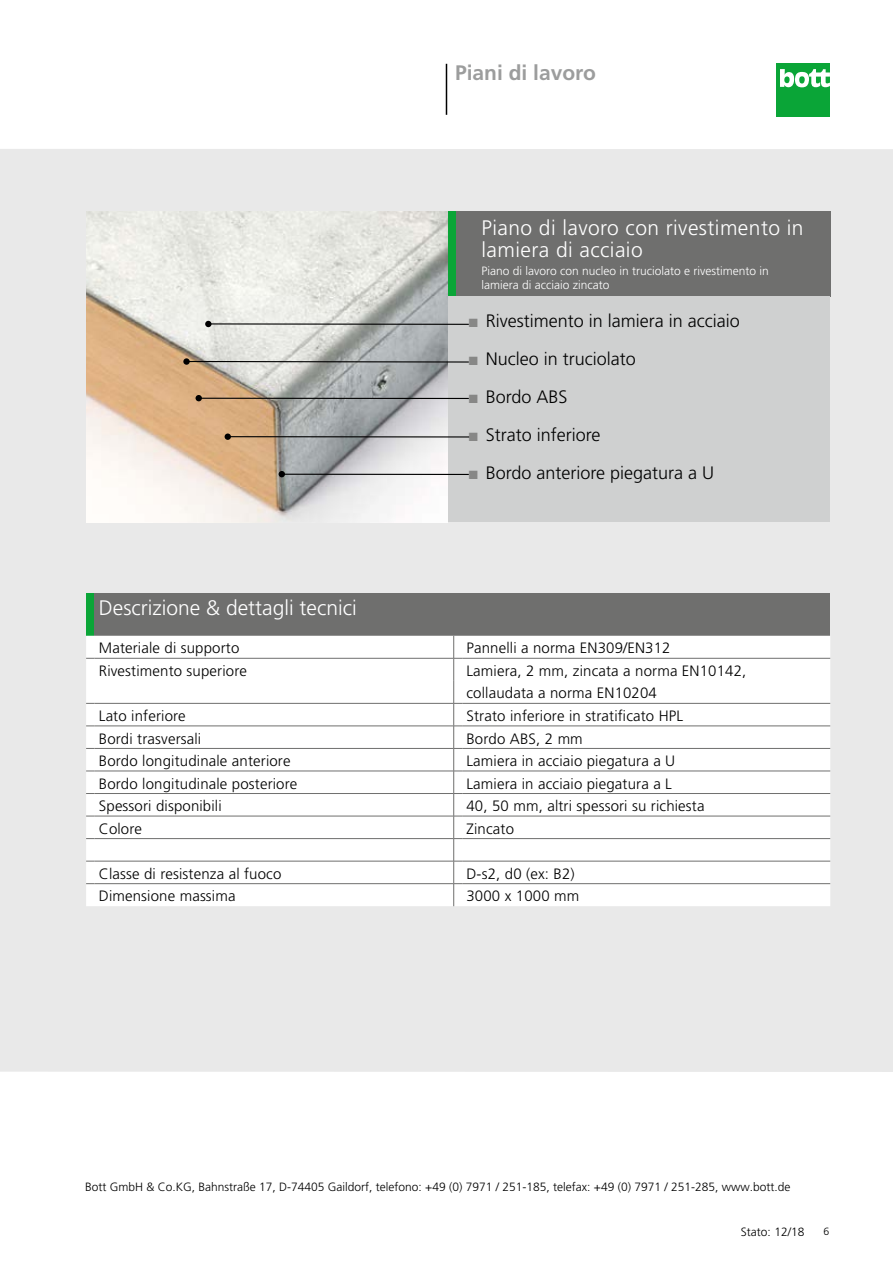
<style>
.page{position:relative;width:893px;height:1263px;background:#fff}
.page>*{position:absolute;margin:0;border:0;box-sizing:border-box;transform-origin:0 0}
.t1{font:300 21px/22.5px "Frutiger LT Pro";letter-spacing:.02em;color:#fff}
.t2{font:300 21px "Frutiger LT Pro";color:#fff}
.t3{font:700 21px "Frutiger LT Pro";color:#9c9d9d}
.t4{font:300 18px "Frutiger LT Pro";color:#000}
.t5{font:300 15px/22.5px "Frutiger LT Pro";letter-spacing:.01em;color:#000}
.t6{font:300 12px "Frutiger LT Pro";color:#000}
.t7{font:300 12px/13.5px "Frutiger LT Pro";color:#fff}
.t8{font:300 10.5px "Frutiger LT Pro";color:#000}
.s1{color:#878786}
</style>
<div class="page">
<div style="left:776px;top:64px;width:53px;height:53px;background:#0aa537"></div>
<svg style="left:780px;top:69px;width:49px;height:18px"></svg>
<hr style="left:446px;top:64px;width:1px;height:51px;background:#000">
<div style="left:0;top:149px;width:893px;height:923px;background:#e9e9e9"></div>
<div style="left:448px;top:211px;width:8px;height:85px;background:#0aa537"></div>
<div style="left:456px;top:211px;width:374px;height:85px;background:#6f6f6e"></div>
<div style="left:448px;top:296px;width:382px;height:226px;background:#cfd0d0"></div>
<div style="left:86px;top:593px;width:9px;height:43px;background:#0aa537"></div>
<div style="left:95px;top:593px;width:735px;height:43px;background:#6f6f6e"></div>
<div style="left:86px;top:636px;width:744px;height:270px;background:#fff"></div>
<hr style="left:95px;top:658px;width:359px;height:1px;background:#6f6f6e">
<hr style="left:462px;top:658px;width:368px;height:1px;background:#6f6f6e">
<hr style="left:95px;top:703px;width:359px;height:1px;background:#6f6f6e">
<hr style="left:462px;top:703px;width:368px;height:1px;background:#6f6f6e">
<hr style="left:95px;top:726px;width:359px;height:1px;background:#6f6f6e">
<hr style="left:462px;top:726px;width:368px;height:1px;background:#6f6f6e">
<hr style="left:95px;top:748px;width:359px;height:1px;background:#6f6f6e">
<hr style="left:462px;top:748px;width:368px;height:1px;background:#6f6f6e">
<hr style="left:95px;top:771px;width:359px;height:1px;background:#6f6f6e">
<hr style="left:462px;top:771px;width:368px;height:1px;background:#6f6f6e">
<hr style="left:95px;top:793px;width:359px;height:1px;background:#6f6f6e">
<hr style="left:462px;top:793px;width:368px;height:1px;background:#6f6f6e">
<hr style="left:95px;top:816px;width:359px;height:1px;background:#6f6f6e">
<hr style="left:462px;top:816px;width:368px;height:1px;background:#6f6f6e">
<hr style="left:95px;top:838px;width:359px;height:1px;background:#6f6f6e">
<hr style="left:462px;top:838px;width:368px;height:1px;background:#6f6f6e">
<hr style="left:95px;top:861px;width:359px;height:1px;background:#6f6f6e">
<hr style="left:462px;top:861px;width:368px;height:1px;background:#6f6f6e">
<hr style="left:95px;top:883px;width:359px;height:1px;background:#6f6f6e">
<svg style="left:453px;top:636px;width:9px;height:270px;background:#eaeae9"></svg>
<hr style="left:462px;top:883px;width:368px;height:1px;background:#6f6f6e">
<img style="left:86px;top:211px;width:362px;height:311px">
<div style="left:225px;top:433px;width:6px;height:7px;background:#000;border-radius:50%"></div>
<hr style="left:229px;top:436px;width:240px;height:1px;background:#000">
<svg style="left:196px;top:395px;width:6px;height:6px"></svg>
<hr style="left:198px;top:398px;width:271px;height:1px;background:#000">
<svg style="left:279px;top:471px;width:6px;height:6px"></svg>
<hr style="left:281px;top:474px;width:188px;height:1px;background:#000">
<svg style="left:183px;top:358px;width:7px;height:7px"></svg>
<svg style="left:185px;top:360px;width:284px;height:3px"></svg>
<div style="left:205px;top:321px;width:7px;height:6px;background:#000;border-radius:50%"></div>
<hr style="left:208px;top:323px;width:261px;height:2px;background:#000">
<h1 class="t3" style="left:455px;top:60px;width:142px">Piani di lavoro</h1>
<h1 class="t1" style="left:482px;top:217px;width:323px">Piano di lavoro con rivestimento in lamiera di acciaio</h1>
<p class="t7" style="left:482px;top:264px;width:289px">Piano di lavoro con nucleo in truciolato e rivestimento in lamiera di acciaio zincato</p>
<p class="t4" style="left:469px;top:310px;width:272px"><span class="s1">■</span> Rivestimento in lamiera in acciaio</p>
<p class="t4" style="left:469px;top:348px;width:169px"><span class="s1">■</span> Nucleo in truciolato</p>
<p class="t4" style="left:469px;top:386px;width:100px"><span class="s1">■</span> Bordo ABS</p>
<p class="t4" style="left:469px;top:424px;width:133px"><span class="s1">■</span> Strato inferiore</p>
<p class="t4" style="left:469px;top:462px;width:247px"><span class="s1">■</span> Bordo anteriore piegatura a U</p>
<h1 class="t2" style="left:99px;top:596px;width:259px">Descrizione &amp; dettagli tecnici</h1>
<p class="t5" style="left:99px;top:637px;width:142px">Materiale di supporto</p>
<p class="t5" style="left:466px;top:637px;width:206px">Pannelli a norma EN309/EN312</p>
<p class="t5" style="left:99px;top:660px;width:150px">Rivestimento superiore</p>
<p class="t5" style="left:466px;top:660px;width:281px">Lamiera, 2 mm, zincata a norma EN10142, collaudata a norma EN10204</p>
<p class="t5" style="left:99px;top:705px;width:88px">Lato inferiore</p>
<p class="t5" style="left:466px;top:705px;width:218px">Strato inferiore in stratificato HPL</p>
<p class="t5" style="left:99px;top:727px;width:104px">Bordi trasversali</p>
<p class="t5" style="left:466px;top:727px;width:118px">Bordo ABS, 2 mm</p>
<p class="t5" style="left:99px;top:750px;width:193px">Bordo longitudinale anteriore</p>
<p class="t5" style="left:466px;top:750px;width:210px">Lamiera in acciaio piegatura a U</p>
<p class="t5" style="left:99px;top:772px;width:200px">Bordo longitudinale posteriore</p>
<p class="t5" style="left:466px;top:772px;width:207px">Lamiera in acciaio piegatura a L</p>
<p class="t5" style="left:99px;top:795px;width:124px">Spessori disponibili</p>
<p class="t5" style="left:466px;top:795px;width:240px">40, 50 mm, altri spessori su richiesta</p>
<p class="t5" style="left:99px;top:817px;width:45px">Colore</p>
<p class="t5" style="left:466px;top:817px;width:49px">Zincato</p>
<p class="t5" style="left:99px;top:862px;width:184px">Classe di resistenza al fuoco</p>
<p class="t5" style="left:466px;top:862px;width:110px">D-s2, d0 (ex: B2)</p>
<p class="t5" style="left:99px;top:885px;width:138px">Dimensione massima</p>
<p class="t5" style="left:466px;top:885px;width:114px">3000 x 1000 mm</p>
<p class="t6" style="left:85px;top:1180px;width:707px">Bott GmbH &amp; Co.KG, Bahnstraße 17, D-74405 Gaildorf, telefono: +49 (0) 7971 / 251-185, telefax: +49 (0) 7971 / 251-285, www.bott.de</p>
<p class="t6" style="left:741px;top:1225px;width:65px">Stato: 12/18</p>
<p class="t8" style="left:823px;top:1226px;width:7px">6</p>
</div>
